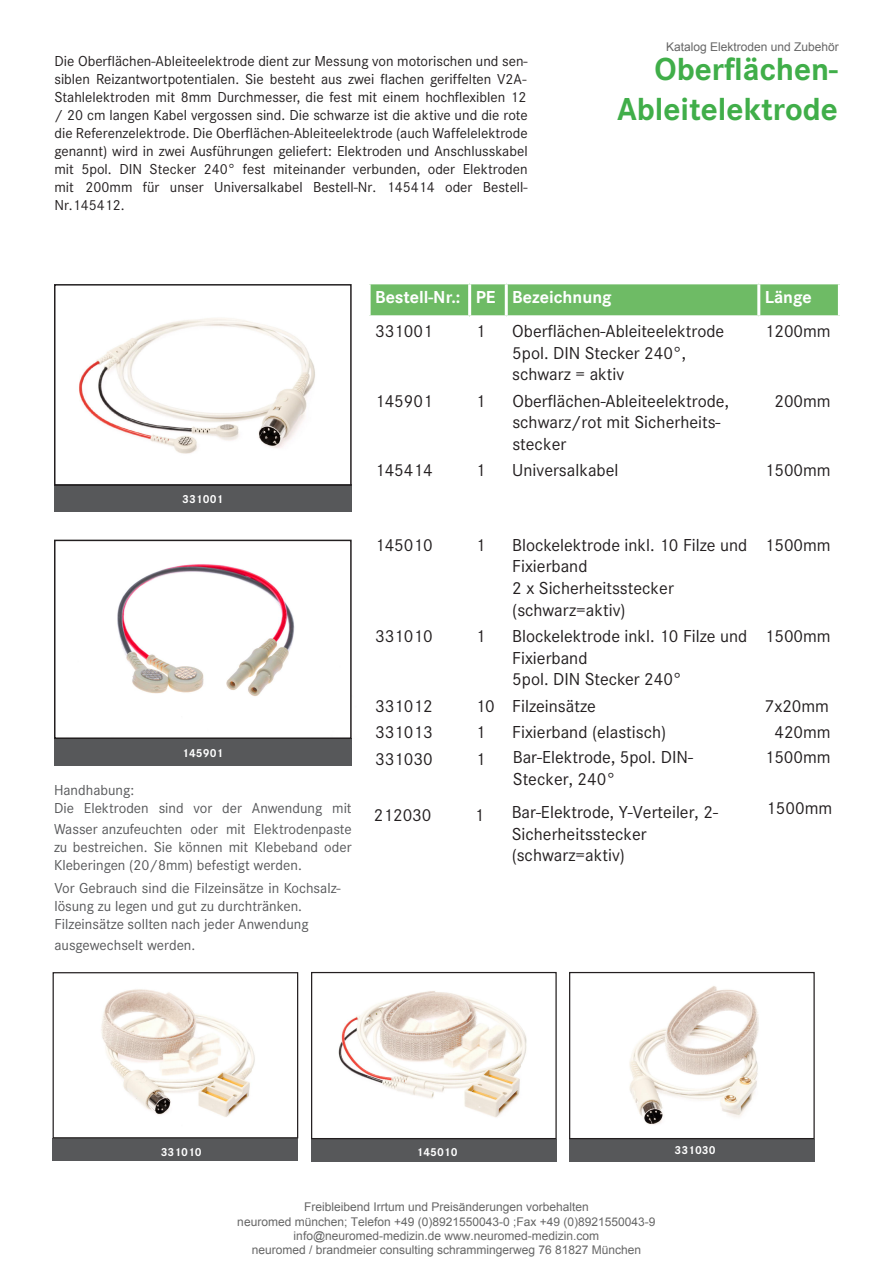
<style>
.page{position:relative;width:893px;height:1263px;background:#fff}
.page>*{position:absolute;margin:0;border:0;box-sizing:border-box;transform-origin:0 0}
.t1{font:700 33px/39.6px "Corporate S";color:#40ae49;text-align:right}
.t2{font:18px/21.6px "Corporate S";color:#231f20}
.t3{font:700 18px "Corporate S";color:#fff}
.t4{font:15px/18px "Corporate S";color:#231f20;text-align:justify}
.t5{font:15px/18px "Corporate S";color:#57585a}
.t6{font:12px/14.4px "Arial";color:#666;text-align:center}
.t7{font:700 12px "Corporate S";color:#fff}
</style>
<div class="page">
<img style="left:629px;top:986px;width:130px;height:139px">
<img style="left:317px;top:971px;width:239px;height:147px">
<img style="left:101px;top:974px;width:198px;height:161px">
<img style="left:117px;top:564px;width:178px;height:132px">
<img style="left:79px;top:318px;width:236px;height:136px">
<div style="left:371px;top:284px;width:386px;height:31px;background:#6ebb65"></div>
<div style="left:470px;top:283px;width:36px;height:34px;background:#6ebb65"></div>
<div style="left:759px;top:283px;width:80px;height:34px;background:#6ebb65"></div>
<hr style="left:470px;top:281px;width:36px;height:3px;background:#fff">
<hr style="left:468px;top:284px;width:3px;height:31px;background:#fff">
<hr style="left:505px;top:284px;width:3px;height:31px;background:#fff">
<hr style="left:759px;top:281px;width:82px;height:3px;background:#fff">
<hr style="left:757px;top:284px;width:3px;height:31px;background:#fff">
<hr style="left:838px;top:284px;width:3px;height:31px;background:#fff">
<hr style="left:470px;top:315px;width:36px;height:3px;background:#fff">
<hr style="left:759px;top:315px;width:82px;height:3px;background:#fff">
<div style="left:54px;top:484px;width:298px;height:28px;background:#57585a"></div>
<div style="left:54px;top:284px;width:298px;height:202px;border:2px solid #231f20"></div>
<div style="left:54px;top:738px;width:298px;height:28px;background:#57585a"></div>
<div style="left:54px;top:540px;width:298px;height:199px;border:2px solid #231f20"></div>
<div style="left:53px;top:1138px;width:245px;height:23px;background:#57585a"></div>
<div style="left:311px;top:1139px;width:246px;height:22px;background:#57585a"></div>
<div style="left:53px;top:972px;width:245px;height:166px;border:1px solid #231f20"></div>
<div style="left:311px;top:972px;width:246px;height:167px;border:1px solid #231f20"></div>
<div style="left:569px;top:1139px;width:246px;height:22px;background:#57585a"></div>
<div style="left:569px;top:972px;width:246px;height:167px;border:1px solid #231f20"></div>
<p class="t4" style="left:54px;top:52px;width:475px">Die Oberflächen-Ableiteelektrode dient zur Messung von motorischen und sen&shy;siblen Reizantwortpotentialen. Sie besteht aus zwei flachen geriffelten V2A-Stahlelektroden mit 8mm Durchmesser, die fest mit einem hochflexiblen 12 / 20 cm langen Kabel vergossen sind. Die schwarze ist die aktive und die rote die Referenzelektrode. Die Oberflächen-Ableiteelektrode (auch Waffelelektrode genannt) wird in zwei Ausführungen geliefert: Elektroden und Anschlusskabel mit 5pol. DIN Stecker 240° fest miteinander verbunden, oder Elektroden mit 200mm für unser Universalkabel Bestell-Nr. 145414 oder Bestell-Nr.145412.</p>
<p class="t6" style="left:666px;top:40px;width:174px">Katalog Elektroden und Zubehör</p>
<h1 class="t1" style="left:617px;top:50px;width:222px">Oberflächen-<br>Ableitelektrode</h1>
<p class="t7" style="left:182px;top:492px;width:43px">331001</p>
<p class="t7" style="left:182px;top:746px;width:43px">145901</p>
<p class="t5" style="left:54px;top:781px;width:299px">Handhabung:<br>Die Elektroden sind vor der Anwendung mit</p>
<p class="t5" style="left:54px;top:820px;width:299px;text-align:justify">Wasser anzufeuchten oder mit Elektrodenpaste zu bestreichen. Sie können mit Klebeband oder Kleberingen (20/8mm) befestigt werden.</p>
<p class="t5" style="left:54px;top:879px;width:288px">Vor Gebrauch sind die Filzeinsätze in Kochsalz&shy;lösung zu legen und gut zu durchtränken.<br>Filzeinsätze sollten nach jeder Anwendung</p>
<p class="t5" style="left:54px;top:936px;width:142px">ausgewechselt werden.</p>
<p class="t3" style="left:375px;top:287px;width:238px">Bestell-Nr.: PE Bezeichnung</p>
<p class="t3" style="left:765px;top:287px;width:48px">Länge</p>
<p class="t2" style="left:375px;top:321px;width:59px">331001</p>
<p class="t2" style="left:476px;top:321px;width:11px">1</p>
<p class="t2" style="left:512px;top:321px;width:214px">Oberflächen-Ableiteelektrode<br>5pol. DIN Stecker 240°, schwarz = aktiv</p>
<p class="t2" style="left:765px;top:321px;width:67px">1200mm</p>
<p class="t2" style="left:375px;top:390px;width:59px">145901</p>
<p class="t2" style="left:476px;top:390px;width:11px">1</p>
<p class="t2" style="left:512px;top:390px;width:218px">Oberflächen-Ableiteelektrode, schwarz/rot mit Sicherheits&shy;stecker</p>
<p class="t2" style="left:774px;top:390px;width:58px">200mm</p>
<p class="t2" style="left:375px;top:460px;width:59px">145414</p>
<p class="t2" style="left:476px;top:460px;width:11px">1</p>
<p class="t2" style="left:512px;top:460px;width:108px">Universalkabel</p>
<p class="t2" style="left:765px;top:460px;width:67px">1500mm</p>
<p class="t2" style="left:375px;top:534px;width:59px">145010</p>
<p class="t2" style="left:476px;top:534px;width:11px">1</p>
<p class="t2" style="left:512px;top:534px;width:237px">Blockelektrode inkl. 10 Filze und<br>Fixierband<br>2 x Sicherheitsstecker (schwarz=aktiv)</p>
<p class="t2" style="left:765px;top:534px;width:67px">1500mm</p>
<p class="t2" style="left:375px;top:625px;width:59px">331010</p>
<p class="t2" style="left:476px;top:625px;width:11px">1</p>
<p class="t2" style="left:512px;top:625px;width:237px">Blockelektrode inkl. 10 Filze und<br>Fixierband<br>5pol. DIN Stecker 240°</p>
<p class="t2" style="left:765px;top:625px;width:67px">1500mm</p>
<p class="t2" style="left:375px;top:695px;width:59px">331012</p>
<p class="t2" style="left:476px;top:695px;width:122px">10 Filzeinsätze</p>
<p class="t2" style="left:765px;top:695px;width:66px">7x20mm</p>
<p class="t2" style="left:375px;top:721px;width:59px">331013</p>
<p class="t2" style="left:476px;top:721px;width:11px">1</p>
<p class="t2" style="left:512px;top:721px;width:155px">Fixierband (elastisch)</p>
<p class="t2" style="left:774px;top:721px;width:58px">420mm</p>
<p class="t2" style="left:375px;top:748px;width:59px">331030</p>
<p class="t2" style="left:476px;top:748px;width:11px">1</p>
<p class="t2" style="left:513px;top:746px;width:181px">Bar-Elektrode, 5pol. DIN-<br>Stecker, 240°</p>
<p class="t2" style="left:765px;top:746px;width:67px">1500mm</p>
<p class="t2" style="left:374px;top:803px;width:59px">212030</p>
<p class="t2" style="left:474px;top:804px;width:11px">1</p>
<p class="t2" style="left:512px;top:801px;width:208px">Bar-Elektrode, Y-Verteiler, 2-<br>Sicherheitsstecker (schwarz=aktiv)</p>
<p class="t2" style="left:766px;top:796px;width:67px">1500mm</p>
<p class="t7" style="left:161px;top:1145px;width:43px">331010</p>
<p class="t7" style="left:417px;top:1145px;width:43px">145010</p>
<p class="t7" style="left:675px;top:1142px;width:43px">331030</p>
<p class="t6" style="left:237px;top:1200px;width:420px">Freibleibend Irrtum und Preisänderungen vorbehalten<br>neuromed münchen; Telefon +49 (0)8921550043-0 ;Fax +49 (0)8921550043-9 info@neuromed-medizin.de www.neuromed-medizin.com<br>neuromed / brandmeier consulting schrammingerweg 76 81827 München</p>
</div>
